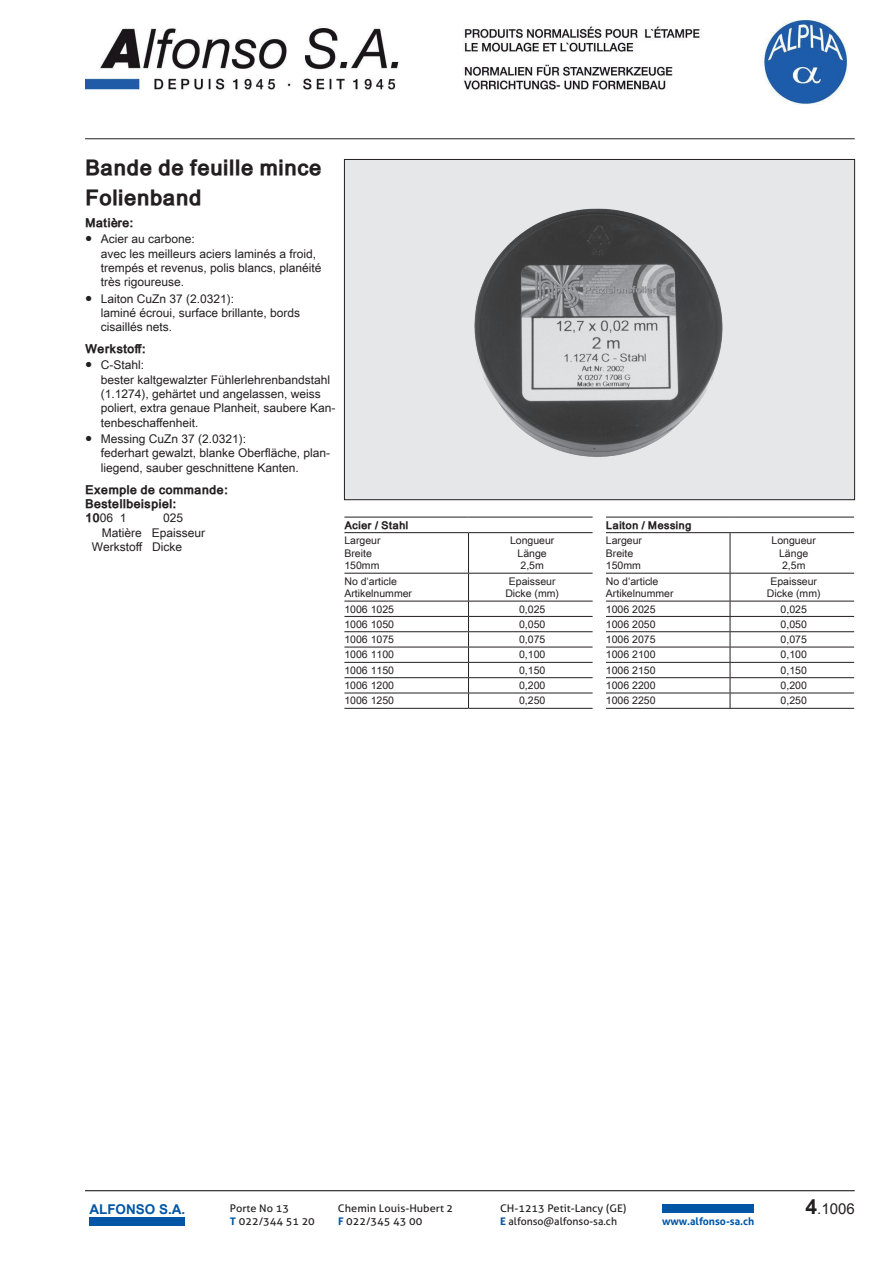
<style>
.page{position:relative;width:893px;height:1263px;background:#fff}
.page>*{position:absolute;margin:0;border:0;box-sizing:border-box;transform-origin:0 0}
.t1{font:700 21px/30.5px "Arial Unicode MS";color:#231f20}
.t2{font:15px "Arial";color:#231f20}
.t3{font:700 13.5px "Arial";color:#0155a5}
.t4{font:12px/14.4px "Arial Unicode MS";color:#231f20}
.t5{font:700 12px/14.4px "Arial Unicode MS";color:#231f20}
.t6{font:10.5px/12.6px "Arial Unicode MS";color:#231f20}
.t7{font:10.5px "Aller";color:#231f20;scale:1.05 1}
.t8{font:700 10.5px "Arial Unicode MS";color:#231f20}
.t9{font:10.5px "Aller";color:#231f20}
.t10{font:700 10.5px "Aller";color:#0155a5}
.s1{font-weight:400}
.s2{font-weight:700;color:#0155a5}
.s3{font-weight:700;font-size:21px}
</style>
<div class="page">
<hr style="left:85px;top:138px;width:770px;height:1px;background:#231f20">
<hr style="left:85px;top:1190px;width:770px;height:1px;background:#231f20">
<img style="left:85px;top:20px;width:763px;height:84px">
<div style="left:89px;top:1217px;width:95px;height:9px;background:#0155a5"></div>
<div style="left:662px;top:1204px;width:92px;height:8px;background:#0155a5"></div>
<img style="left:346px;top:161px;width:507px;height:337px">
<svg style="left:344px;top:533px;width:249px;height:175px"></svg>
<hr style="left:344px;top:517px;width:124px;height:1px;background:#231f20">
<hr style="left:468px;top:517px;width:125px;height:1px;background:#231f20">
<hr style="left:344px;top:532px;width:124px;height:1px;background:#231f20">
<hr style="left:468px;top:532px;width:125px;height:1px;background:#231f20">
<hr style="left:468px;top:533px;width:1px;height:40px;background:#231f20">
<hr style="left:344px;top:573px;width:124px;height:1px;background:#231f20">
<hr style="left:468px;top:573px;width:125px;height:1px;background:#231f20">
<hr style="left:344px;top:601px;width:124px;height:1px;background:#231f20">
<hr style="left:468px;top:601px;width:125px;height:1px;background:#231f20">
<hr style="left:344px;top:616px;width:124px;height:1px;background:#231f20">
<hr style="left:468px;top:616px;width:125px;height:1px;background:#231f20">
<hr style="left:344px;top:631px;width:124px;height:1px;background:#231f20">
<hr style="left:468px;top:631px;width:125px;height:1px;background:#231f20">
<hr style="left:344px;top:647px;width:124px;height:1px;background:#231f20">
<hr style="left:468px;top:647px;width:125px;height:1px;background:#231f20">
<hr style="left:344px;top:662px;width:124px;height:1px;background:#231f20">
<hr style="left:468px;top:662px;width:125px;height:1px;background:#231f20">
<hr style="left:344px;top:677px;width:124px;height:1px;background:#231f20">
<hr style="left:468px;top:677px;width:125px;height:1px;background:#231f20">
<hr style="left:344px;top:693px;width:124px;height:1px;background:#231f20">
<hr style="left:468px;top:693px;width:125px;height:1px;background:#231f20">
<svg style="left:468px;top:573px;width:1px;height:135px"></svg>
<hr style="left:344px;top:708px;width:124px;height:1px;background:#231f20">
<hr style="left:468px;top:708px;width:125px;height:1px;background:#231f20">
<svg style="left:606px;top:533px;width:248px;height:175px"></svg>
<hr style="left:606px;top:517px;width:124px;height:1px;background:#231f20">
<hr style="left:730px;top:517px;width:124px;height:1px;background:#231f20">
<hr style="left:606px;top:532px;width:124px;height:1px;background:#231f20">
<hr style="left:730px;top:532px;width:124px;height:1px;background:#231f20">
<hr style="left:730px;top:533px;width:1px;height:40px;background:#231f20">
<hr style="left:606px;top:573px;width:124px;height:1px;background:#231f20">
<hr style="left:730px;top:573px;width:124px;height:1px;background:#231f20">
<hr style="left:606px;top:601px;width:124px;height:1px;background:#231f20">
<hr style="left:730px;top:601px;width:124px;height:1px;background:#231f20">
<hr style="left:606px;top:616px;width:124px;height:1px;background:#231f20">
<hr style="left:730px;top:616px;width:124px;height:1px;background:#231f20">
<hr style="left:606px;top:631px;width:124px;height:1px;background:#231f20">
<hr style="left:730px;top:631px;width:124px;height:1px;background:#231f20">
<hr style="left:606px;top:647px;width:124px;height:1px;background:#231f20">
<hr style="left:730px;top:647px;width:124px;height:1px;background:#231f20">
<hr style="left:606px;top:662px;width:124px;height:1px;background:#231f20">
<hr style="left:730px;top:662px;width:124px;height:1px;background:#231f20">
<hr style="left:606px;top:677px;width:124px;height:1px;background:#231f20">
<hr style="left:730px;top:677px;width:124px;height:1px;background:#231f20">
<hr style="left:606px;top:693px;width:124px;height:1px;background:#231f20">
<hr style="left:730px;top:693px;width:124px;height:1px;background:#231f20">
<svg style="left:730px;top:573px;width:1px;height:135px"></svg>
<hr style="left:606px;top:708px;width:124px;height:1px;background:#231f20">
<hr style="left:730px;top:708px;width:124px;height:1px;background:#231f20">
<h1 class="t1" style="left:85px;top:153px;width:238px">Bande de feuille mince<br>Folienband</h1>
<p class="t5" style="left:85px;top:216px;width:50px">Matière:</p>
<p class="t4" style="left:101px;top:231px;width:222px;text-indent:-16px">● Acier au carbone:<br>avec les meilleurs aciers laminés a froid, trempés et revenus, polis blancs, planéité très rigoureuse.</p>
<p class="t4" style="left:101px;top:291px;width:201px;text-indent:-16px">● Laiton CuZn 37 (2.0321):<br>laminé écroui, surface brillante, bords cisaillés nets.</p>
<p class="t5" style="left:85px;top:342px;width:62px">Werkstoff:</p>
<p class="t4" style="left:101px;top:357px;width:236px;text-indent:-16px">● C-Stahl:<br>bester kaltgewalzter Fühlerlehrenbandstahl (1.1274), gehärtet und angelassen, weiss poliert, extra genaue Planheit, saubere Kan&shy;tenbeschaffenheit.</p>
<p class="t4" style="left:101px;top:431px;width:231px;text-indent:-16px">● Messing CuZn 37 (2.0321):<br>federhart gewalzt, blanke Oberfläche, plan&shy;liegend, sauber geschnittene Kanten.</p>
<p class="t5" style="left:85px;top:482px;width:144px">Exemple de commande:<br>Bestellbeispiel:<br>10<span class="s1">06 1</span></p>
<p class="t4" style="left:163px;top:510px;width:22px">025</p>
<p class="t4" style="left:102px;top:525px;width:105px">Matière Epaisseur</p>
<p class="t4" style="left:92px;top:539px;width:92px">Werkstoff Dicke</p>
<p class="t8" style="left:344px;top:519px;width:66px">Acier / Stahl</p>
<p class="t6" style="left:344px;top:534px;width:38px">Largeur<br>Breite<br>150mm</p>
<p class="t6" style="left:510px;top:534px;width:46px;text-align:center">Longueur<br>Länge<br>2,5m</p>
<p class="t6" style="left:344px;top:574px;width:69px">No d‘article<br>Artikelnummer</p>
<p class="t6" style="left:505px;top:574px;width:55px;text-align:center">Epaisseur<br>Dicke (mm)</p>
<p class="t6" style="left:344px;top:602px;width:51px">1006 1025</p>
<p class="t6" style="left:519px;top:602px;width:28px">0,025</p>
<p class="t6" style="left:344px;top:617px;width:51px">1006 1050</p>
<p class="t6" style="left:519px;top:617px;width:28px">0,050</p>
<p class="t6" style="left:344px;top:633px;width:51px">1006 1075</p>
<p class="t6" style="left:519px;top:633px;width:28px">0,075</p>
<p class="t6" style="left:344px;top:648px;width:51px">1006 1100</p>
<p class="t6" style="left:519px;top:648px;width:28px">0,100</p>
<p class="t6" style="left:344px;top:663px;width:51px">1006 1150</p>
<p class="t6" style="left:519px;top:663px;width:28px">0,150</p>
<p class="t6" style="left:344px;top:679px;width:51px">1006 1200</p>
<p class="t6" style="left:519px;top:679px;width:28px">0,200</p>
<p class="t6" style="left:344px;top:694px;width:51px">1006 1250</p>
<p class="t6" style="left:519px;top:694px;width:28px">0,250</p>
<p class="t8" style="left:606px;top:519px;width:87px">Laiton / Messing</p>
<p class="t6" style="left:606px;top:534px;width:38px">Largeur<br>Breite<br>150mm</p>
<p class="t6" style="left:771px;top:534px;width:46px;text-align:center">Longueur<br>Länge<br>2,5m</p>
<p class="t6" style="left:606px;top:574px;width:69px">No d‘article<br>Artikelnummer</p>
<p class="t6" style="left:767px;top:574px;width:55px;text-align:center">Epaisseur<br>Dicke (mm)</p>
<p class="t6" style="left:606px;top:602px;width:51px">1006 2025</p>
<p class="t6" style="left:781px;top:602px;width:28px">0,025</p>
<p class="t6" style="left:606px;top:617px;width:51px">1006 2050</p>
<p class="t6" style="left:781px;top:617px;width:28px">0,050</p>
<p class="t6" style="left:606px;top:633px;width:51px">1006 2075</p>
<p class="t6" style="left:781px;top:633px;width:28px">0,075</p>
<p class="t6" style="left:606px;top:648px;width:51px">1006 2100</p>
<p class="t6" style="left:781px;top:648px;width:28px">0,100</p>
<p class="t6" style="left:606px;top:663px;width:51px">1006 2150</p>
<p class="t6" style="left:781px;top:663px;width:28px">0,150</p>
<p class="t6" style="left:606px;top:679px;width:51px">1006 2200</p>
<p class="t6" style="left:781px;top:679px;width:28px">0,200</p>
<p class="t6" style="left:606px;top:694px;width:51px">1006 2250</p>
<p class="t6" style="left:781px;top:694px;width:28px">0,250</p>
<p class="t3" style="left:89px;top:1201px;width:98px">ALFONSO S.A.</p>
<p class="t7" style="left:230px;top:1202px;width:58px">Porte No 13</p>
<p class="t7" style="left:338px;top:1202px;width:111px">Chemin Louis-Hubert 2</p>
<p class="t7" style="left:500px;top:1202px;width:122px">CH-1213 Petit-Lancy (GE)</p>
<p class="t7" style="left:230px;top:1215px;width:82px"><span class="s2">T</span> 022/344 51 20</p>
<p class="t7" style="left:338px;top:1215px;width:82px"><span class="s2">F</span> 022/345 43 00</p>
<p class="t9" style="left:500px;top:1215px;width:119px"><span class="s2">E</span> alfonso@alfonso-sa.ch</p>
<p class="t10" style="left:662px;top:1215px;width:94px">www.alfonso-sa.ch</p>
<p class="t2" style="left:805px;top:1199px;width:51px"><span class="s3">4</span>.1006</p>
</div>
